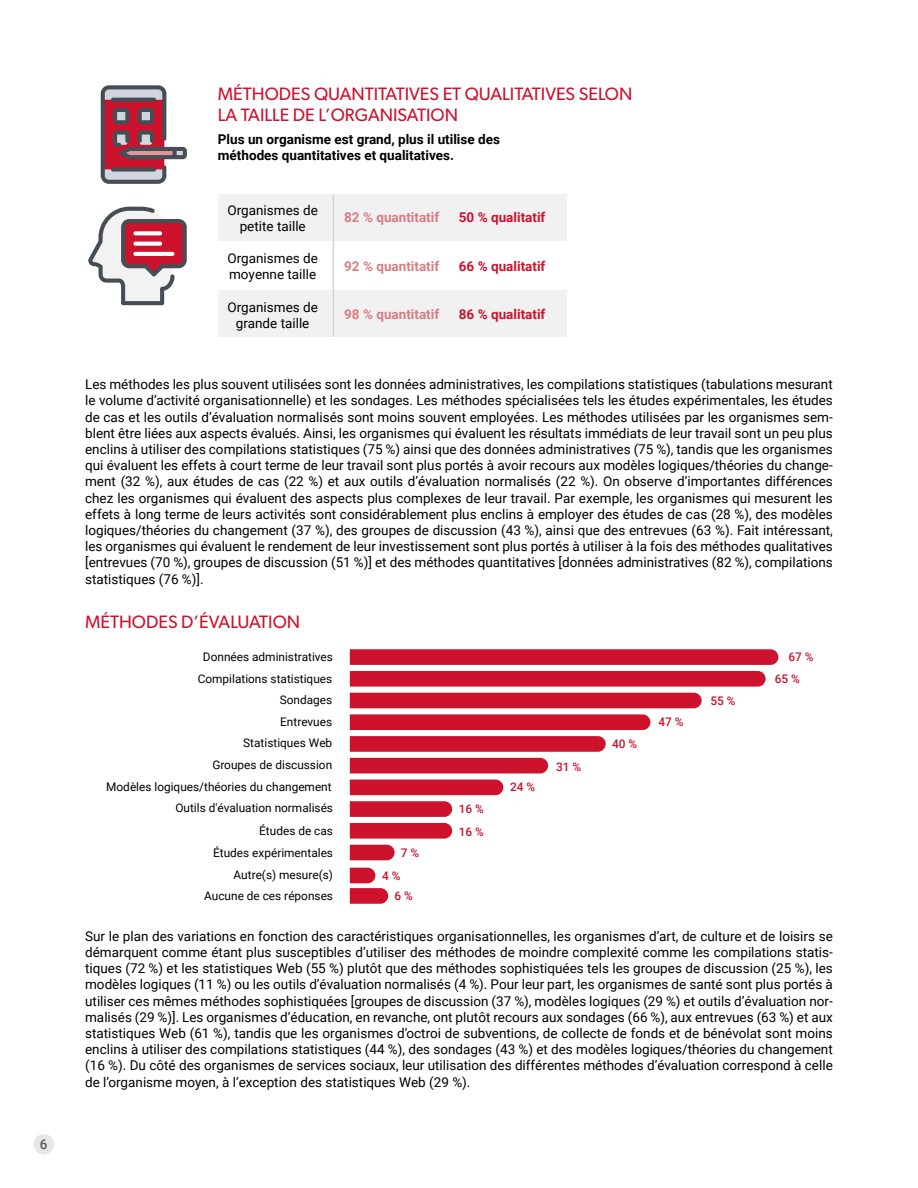
<style>
.page{position:relative;width:918px;height:1188px;background:#fff}
.page>*{position:absolute;margin:0;border:0;box-sizing:border-box;transform-origin:0 0}
.t1{font:18px/21.6px "Gibson";color:#cd122d}
.t2{font:13.5px/16.2px "Roboto";color:#000;text-align:center}
.t3{font:700 13.5px/16.2px "Roboto";color:#000}
.t4{font:700 13.5px "Roboto";color:#d77d83}
.t5{font:700 13.5px "Roboto";color:#cd122d}
.t6{font:500 13.5px "Roboto";color:#58595b}
.t7{font:11.85px/21.9px "Roboto";color:#000;text-align:right}
.t8{font:500 11.85px/21.6px "Roboto";color:#cd122d}
</style>
<div class="page">
<svg style="left:88px;top:207px;width:99px;height:98px"></svg>
<svg style="left:133px;top:231px;width:29px;height:4px"></svg>
<svg style="left:133px;top:242px;width:29px;height:4px"></svg>
<hr style="left:133px;top:252px;width:41px;height:4px;background:#fff;border-radius:2px">
<svg style="left:101px;top:85px;width:86px;height:99px"></svg>
<div style="left:218px;top:195px;width:349px;height:46px;background:#f1f1f2"></div>
<div style="left:218px;top:291px;width:349px;height:46px;background:#f1f1f2"></div>
<hr style="left:333px;top:195px;width:1px;height:142px;background:#d1d6de">
<div style="left:33px;top:1134px;width:21px;height:21px;background:#e6e7e8;border-radius:50%"></div>
<svg style="left:350px;top:649px;width:428px;height:16px;background:#ce1832"></svg>
<div style="left:350px;top:671px;width:416px;height:16px;background:#cd122d"></div>
<div style="left:350px;top:693px;width:352px;height:15px;background:#cd122d"></div>
<div style="left:350px;top:714px;width:300px;height:16px;background:#cd122d"></div>
<svg style="left:350px;top:736px;width:256px;height:16px;background:#ce1933"></svg>
<div style="left:350px;top:758px;width:198px;height:15px;background:#cd122d"></div>
<div style="left:350px;top:780px;width:153px;height:15px;background:#cd122d"></div>
<svg style="left:350px;top:801px;width:102px;height:16px;background:#ce1a34"></svg>
<svg style="left:350px;top:823px;width:102px;height:16px;background:#ce1b35"></svg>
<svg style="left:350px;top:845px;width:45px;height:15px"></svg>
<svg style="left:350px;top:868px;width:38px;height:36px"></svg>
<p class="t6" style="left:40px;top:1135px;width:9px">6</p>
<h1 class="t1" style="left:218px;top:82px;width:416px">MÉTHODES QUANTITATIVES ET QUALITATIVES SELON<br>LA TAILLE DE L’ORGANISATION</h1>
<p class="t3" style="left:218px;top:131px;width:284px">Plus un organisme est grand, plus il utilise des méthodes quantitatives et qualitatives.</p>
<p class="t2" style="left:227px;top:201px;width:92px">Organismes de petite taille</p>
<p class="t2" style="left:227px;top:250px;width:92px;text-align:left">Organismes de moyenne taille</p>
<p class="t2" style="left:227px;top:298px;width:92px">Organismes de grande taille</p>
<p class="t4" style="left:344px;top:208px;width:97px">82 % quantitatif</p>
<p class="t5" style="left:459px;top:208px;width:88px">50 % qualitatif</p>
<p class="t4" style="left:344px;top:256px;width:97px">92 % quantitatif</p>
<p class="t5" style="left:459px;top:256px;width:88px">66 % qualitatif</p>
<p class="t4" style="left:344px;top:305px;width:97px">98 % quantitatif</p>
<p class="t5" style="left:459px;top:305px;width:88px">86 % qualitatif</p>
<p class="t2" style="left:85px;top:376px;width:749px;text-align:justify">Les méthodes les plus souvent utilisées sont les données administratives, les compilations statistiques (tabulations mesurant le volume d’activité organisationnelle) et les sondages. Les méthodes spécialisées tels les études expérimentales, les études de cas et les outils d’évaluation normalisés sont moins souvent employées. Les méthodes utilisées par les organismes sem&shy;blent être liées aux aspects évalués. Ainsi, les organismes qui évaluent les résultats immédiats de leur travail sont un peu plus enclins à utiliser des compilations statistiques (75 %) ainsi que des données administratives (75 %), tandis que les organismes qui évaluent les effets à court terme de leur travail sont plus portés à avoir recours aux modèles logiques/théories du change&shy;ment (32 %), aux études de cas (22 %) et aux outils d’évaluation normalisés (22 %). On observe d’importantes différences chez les organismes qui évaluent des aspects plus complexes de leur travail. Par exemple, les organismes qui mesurent les effets à long terme de leurs activités sont considérablement plus enclins à employer des études de cas (28 %), des modèles logiques/théories du changement (37 %), des groupes de discussion (43 %), ainsi que des entrevues (63 %). Fait intéressant, les organismes qui évaluent le rendement de leur investissement sont plus portés à utiliser à la fois des méthodes qualitatives [entrevues (70 %), groupes de discussion (51 %)] et des méthodes quantitatives [données administratives (82 %), compilations statistiques (76 %)].</p>
<h1 class="t1" style="left:85px;top:611px;width:217px">MÉTHODES D’ÉVALUATION</h1>
<p class="t7" style="left:198px;top:645px;width:137px">Données administratives<br>Compilations statistiques<br>Sondages<br>Entrevues</p>
<p class="t7" style="left:106px;top:732px;width:228px">Statistiques Web<br>Groupes de discussion<br>Modèles logiques/théories du changement<br>Outils d'évaluation normalisés</p>
<p class="t7" style="left:213px;top:819px;width:121px">Études de cas<br>Études expérimentales</p>
<p class="t7" style="left:204px;top:865px;width:130px;line-height:20.4px">Autre(s) mesure(s)<br>Aucune de ces réponses</p>
<p class="t2" style="left:85px;top:927px;width:749px;text-align:justify">Sur le plan des variations en fonction des caractéristiques organisationnelles, les organismes d’art, de culture et de loisirs se démarquent comme étant plus susceptibles d’utiliser des méthodes de moindre complexité comme les compilations statis&shy;tiques (72 %) et les statistiques Web (55 %) plutôt que des méthodes sophistiquées tels les groupes de discussion (25 %), les modèles logiques (11 %) ou les outils d’évaluation normalisés (4 %). Pour leur part, les organismes de santé sont plus portés à utiliser ces mêmes méthodes sophistiquées [groupes de discussion (37 %), modèles logiques (29 %) et outils d’évaluation nor&shy;malisés (29 %)]. Les organismes d’éducation, en revanche, ont plutôt recours aux sondages (66 %), aux entrevues (63 %) et aux statistiques Web (61 %), tandis que les organismes d’octroi de subventions, de collecte de fonds et de bénévolat sont moins enclins à utiliser des compilations statistiques (44 %), des sondages (43 %) et des modèles logiques/théories du changement (16 %). Du côté des organismes de services sociaux, leur utilisation des différentes méthodes d’évaluation correspond à celle de l’organisme moyen, à l’exception des statistiques Web (29 %).</p>
<p class="t8" style="left:775px;top:646px;width:40px;text-indent:14px">67 %<br>65 %</p>
<p class="t8" style="left:711px;top:689px;width:27px">55 %</p>
<p class="t8" style="left:659px;top:711px;width:27px">47 %</p>
<p class="t8" style="left:612px;top:733px;width:27px">40 %</p>
<p class="t8" style="left:556px;top:755px;width:27px">31 %</p>
<p class="t8" style="left:510px;top:776px;width:27px">24 %</p>
<p class="t8" style="left:459px;top:797px;width:27px;line-height:22.8px">16 %<br>16 %</p>
<p class="t8" style="left:401px;top:841px;width:20px">7 %</p>
<p class="t8" style="left:395px;top:885px;width:20px">6 %</p>
<p class="t8" style="left:382px;top:865px;width:20px">4 %</p>
</div>
